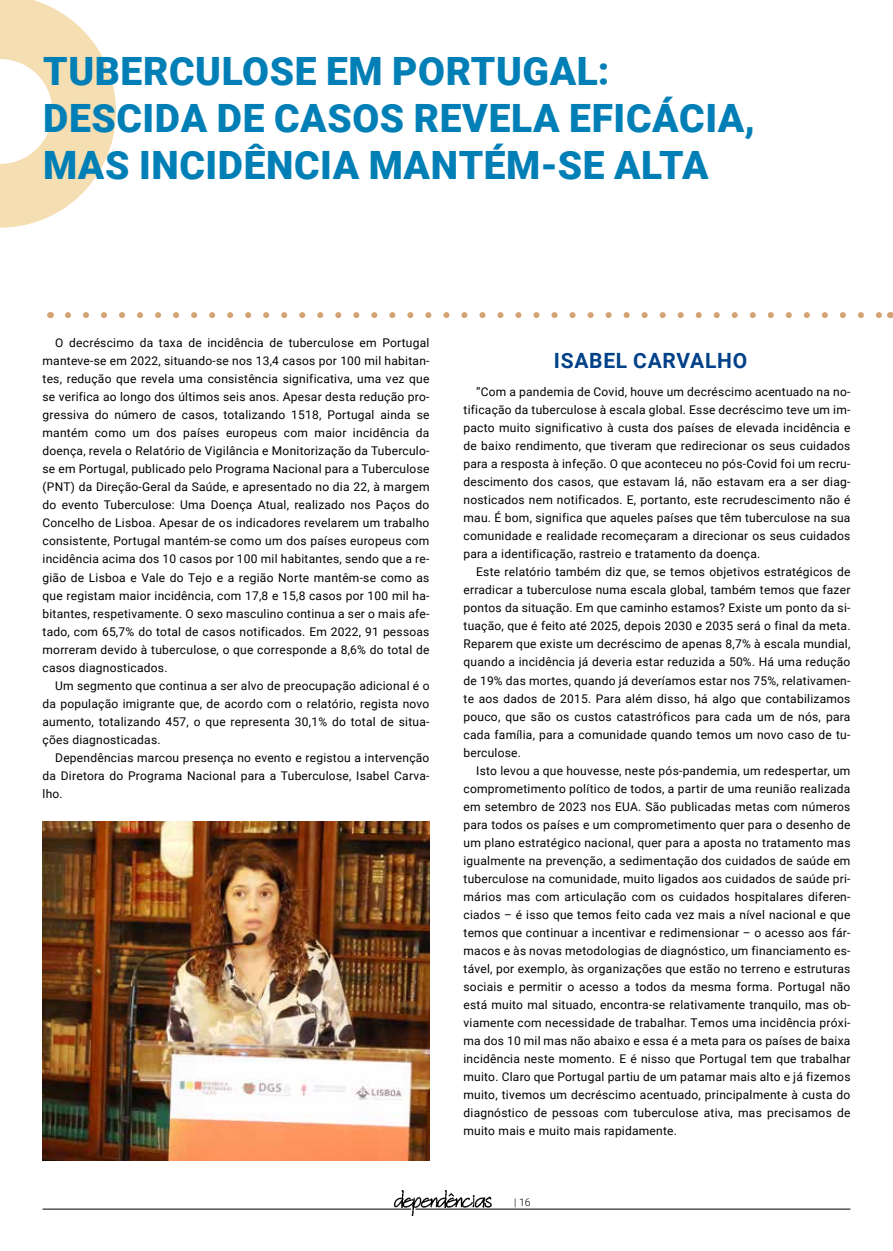
<style>
.page{position:relative;width:893px;height:1251px;background:#fff}
.page>*{position:absolute;margin:0;border:0;box-sizing:border-box;transform-origin:0 0}
.t1{font:900 39px/46.8px "Roboto";letter-spacing:.015em;color:#007fb6}
.t2{font:700 21px "Roboto";letter-spacing:.035em;color:#004188}
.t3{font:12px/18px "Roboto";letter-spacing:.02em;color:#000;text-align:justify}
.t4{font:300 10.5px "Roboto";color:#000}
</style>
<div class="page">
<img style="left:387px;top:1190px;width:110px;height:25px">
<hr style="left:43px;top:1208px;width:368px;height:1px;background:#000">
<hr style="left:415px;top:1208px;width:435px;height:1px;background:#000">
<svg style="left:0;top:0;width:116px;height:228px"></svg>
<svg style="left:68px;top:312px;width:813px;height:6px"></svg>
<img style="left:43px;top:821px;width:386px;height:339px">
<h1 class="t1" style="left:43px;top:46px;width:713px">TUBERCULOSE EM PORTUGAL:<br>DESCIDA DE CASOS REVELA EFICÁCIA,<br>MAS INCIDÊNCIA MANTÉM-SE ALTA</h1>
<p class="t3" style="left:43px;top:333px;width:388px;text-indent:13px">O decréscimo da taxa de incidência de tuberculose em Portugal manteve-se em 2022, situando-se nos 13,4 casos por 100 mil habitan&shy;tes, redução que revela uma consistência significativa, uma vez que se verifica ao longo dos últimos seis anos. Apesar desta redução pro&shy;gressiva do número de casos, totalizando 1518, Portugal ainda se mantém como um dos países europeus com maior incidência da doença, revela o Relatório de Vigilância e Monitorização da Tuberculo&shy;se em Portugal, publicado pelo Programa Nacional para a Tuberculose (PNT) da Direção-Geral da Saúde, e apresentado no dia 22, à margem do evento Tuberculose: Uma Doença Atual, realizado nos Paços do Concelho de Lisboa. Apesar de os indicadores revelarem um trabalho consistente, Portugal mantém-se como um dos países europeus com incidência acima dos 10 casos por 100 mil habitantes, sendo que a re&shy;gião de Lisboa e Vale do Tejo e a região Norte mantêm-se como as que registam maior incidência, com 17,8 e 15,8 casos por 100 mil ha&shy;bitantes, respetivamente. O sexo masculino continua a ser o mais afe&shy;tado, com 65,7% do total de casos notificados. Em 2022, 91 pessoas morreram devido à tuberculose, o que corresponde a 8,6% do total de casos diagnosticados.</p>
<p class="t3" style="left:43px;top:675px;width:388px;text-indent:13px">Um segmento que continua a ser alvo de preocupação adicional é o da população imigrante que, de acordo com o relatório, regista novo aumento, totalizando 457, o que representa 30,1% do total de situa&shy;ções diagnosticadas.</p>
<p class="t3" style="left:43px;top:747px;width:388px;text-indent:13px">Dependências marcou presença no evento e registou a intervenção da Diretora do Programa Nacional para a Tuberculose, Isabel Carva&shy;lho.</p>
<h2 class="t2" style="left:554px;top:345px;width:195px">ISABEL CARVALHO</h2>
<p class="t3" style="left:463px;top:382px;width:388px;text-indent:13px">“Com a pandemia de Covid, houve um decréscimo acentuado na no&shy;tificação da tuberculose à escala global. Esse decréscimo teve um im&shy;pacto muito significativo à custa dos países de elevada incidência e de baixo rendimento, que tiveram que redirecionar os seus cuidados para a resposta à infeção. O que aconteceu no pós-Covid foi um recru&shy;descimento dos casos, que estavam lá, não estavam era a ser diag&shy;nosticados nem notificados. E, portanto, este recrudescimento não é mau. É bom, significa que aqueles países que têm tuberculose na sua comunidade e realidade recomeçaram a direcionar os seus cuidados para a identificação, rastreio e tratamento da doença.</p>
<p class="t3" style="left:463px;top:562px;width:388px;text-indent:13px">Este relatório também diz que, se temos objetivos estratégicos de erradicar a tuberculose numa escala global, também temos que fazer pontos da situação. Em que caminho estamos? Existe um ponto da si&shy;tuação, que é feito até 2025, depois 2030 e 2035 será o final da meta.<br>Reparem que existe um decréscimo de apenas 8,7% à escala mundial, quando a incidência já deveria estar reduzida a 50%. Há uma redução de 19% das mortes, quando já deveríamos estar nos 75%, relativamen&shy;te aos dados de 2015. Para além disso, há algo que contabilizamos pouco, que são os custos catastróficos para cada um de nós, para cada família, para a comunidade quando temos um novo caso de tu&shy;berculose.</p>
<p class="t3" style="left:463px;top:760px;width:388px;text-indent:13px">Isto levou a que houvesse, neste pós-pandemia, um redespertar, um comprometimento político de todos, a partir de uma reunião realizada em setembro de 2023 nos EUA. São publicadas metas com números para todos os países e um comprometimento quer para o desenho de um plano estratégico nacional, quer para a aposta no tratamento mas igualmente na prevenção, a sedimentação dos cuidados de saúde em tuberculose na comunidade, muito ligados aos cuidados de saúde pri&shy;mários mas com articulação com os cuidados hospitalares diferen&shy;ciados – é isso que temos feito cada vez mais a nível nacional e que temos que continuar a incentivar e redimensionar – o acesso aos fár&shy;macos e às novas metodologias de diagnóstico, um financiamento es&shy;tável, por exemplo, às organizações que estão no terreno e estruturas sociais e permitir o acesso a todos da mesma forma. Portugal não está muito mal situado, encontra-se relativamente tranquilo, mas ob&shy;viamente com necessidade de trabalhar. Temos uma incidência próxi&shy;ma dos 10 mil mas não abaixo e essa é a meta para os países de baixa incidência neste momento. E é nisso que Portugal tem que trabalhar muito. Claro que Portugal partiu de um patamar mais alto e já fizemos muito, tivemos um decréscimo acentuado, principalmente à custa do diagnóstico de pessoas com tuberculose ativa, mas precisamos de muito mais e muito mais rapidamente.</p>
<p class="t4" style="left:514px;top:1194px;width:18px">| 16</p>
</div>
